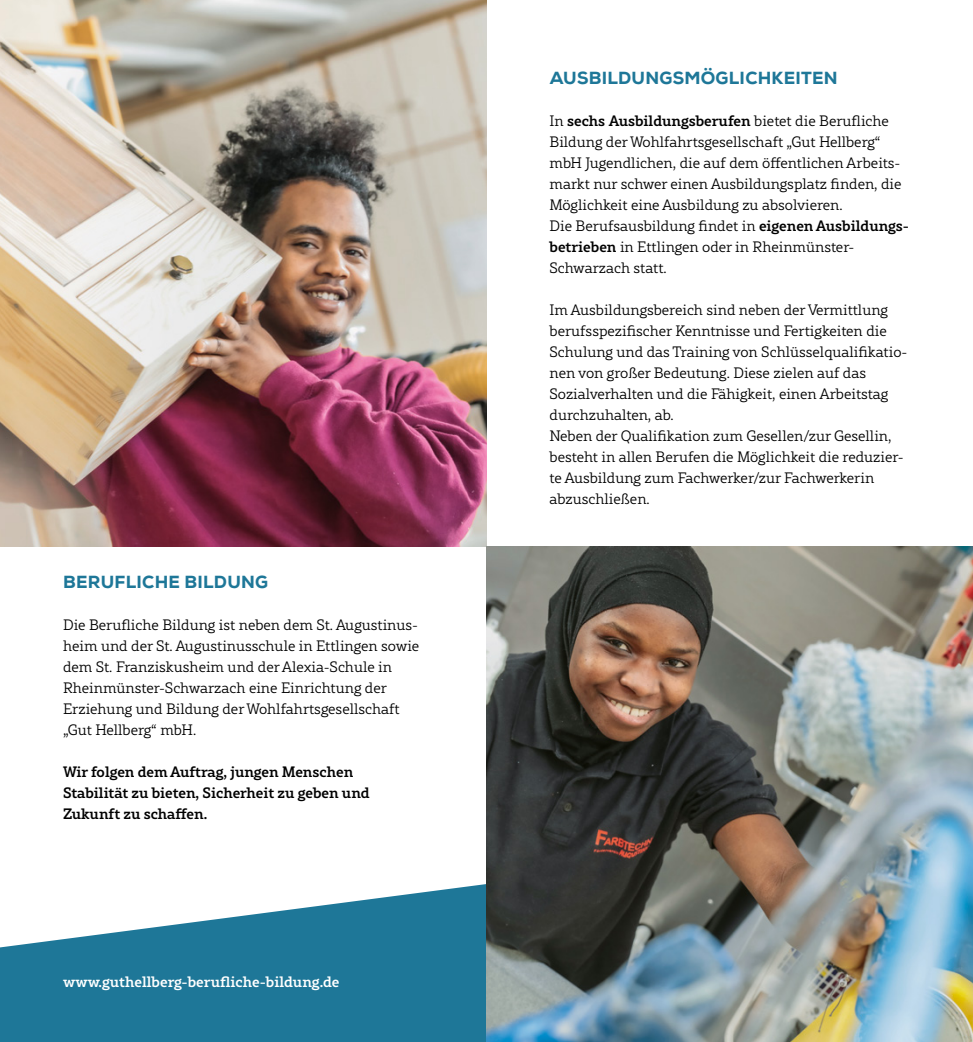
<style>
.page{position:relative;width:973px;height:1042px;background:#fff}
.page>*{position:absolute;margin:0;border:0;box-sizing:border-box;transform-origin:0 0}
.Headline{font:800 17.5px "Nexa";letter-spacing:.015em;color:#1e7798}
.Fließtext{font:300 14.88px/21px "Rival Slab";color:#000}
.Fließtext-2{font:500 14.88px/21px "Rival Slab";color:#000}
.Fließtext-3{font:500 14.88px "Rival Slab";color:#fff}
.s1{font-weight:500}
</style>
<div class="page">
<img style="left:0;top:0;width:486px;height:546px">
<svg style="left:0;top:884px;width:486px;height:158px;fill:#1e7798"></svg>
<img style="left:486px;top:546px;width:486px;height:496px">
<p class="Headline" style="left:63px;top:571px;width:206px">BERUFLICHE BILDUNG</p>
<p class="Fließtext" style="left:63px;top:614px;width:358px">Die Berufliche Bildung ist neben dem St. Augustinus&shy;heim und der St. Augustinusschule in Ettlingen sowie dem St. Franziskusheim und der Alexia-Schule in Rheinmünster-Schwarzach eine Einrichtung der Erziehung und Bildung der Wohlfahrtsgesellschaft „Gut Hellberg“ mbH.</p>
<p class="Fließtext-2" style="left:63px;top:761px;width:308px">Wir folgen dem Auftrag, jungen Menschen<br>Stabilität zu bieten, Sicherheit zu geben und<br>Zukunft zu schaffen.</p>
<p class="Fließtext-3" style="left:63px;top:971px;width:278px">www.guthellberg-berufliche-bildung.de</p>
<p class="Headline" style="left:549px;top:67px;width:289px">AUSBILDUNGSMÖGLICHKEITEN</p>
<p class="Fließtext" style="left:549px;top:110px;width:361px">In <span class="s1">sechs Ausbildungsberufen</span> bietet die Berufliche Bildung der Wohlfahrtsgesellschaft „Gut Hellberg“ mbH Jugendlichen, die auf dem öffentlichen Arbeits&shy;markt nur schwer einen Ausbildungsplatz finden, die Möglichkeit eine Ausbildung zu absolvieren.<br>Die Berufsausbildung findet in <span class="s1">eigenen Ausbildungs&shy;betrieben</span> in Ettlingen oder in Rheinmünster-Schwarzach statt.</p>
<p class="Fließtext" style="left:549px;top:299px;width:359px">Im Ausbildungsbereich sind neben der Vermittlung berufsspezifischer Kenntnisse und Fertigkeiten die Schulung und das Training von Schlüsselqualifikatio&shy;nen von großer Bedeutung. Diese zielen auf das Sozialverhalten und die Fähigkeit, einen Arbeitstag durchzuhalten, ab.<br>Neben der Qualifikation zum Gesellen/zur Gesellin, besteht in allen Berufen die Möglichkeit die reduzier&shy;te Ausbildung zum Fachwerker/zur Fachwerkerin abzuschließen.</p>
</div>
